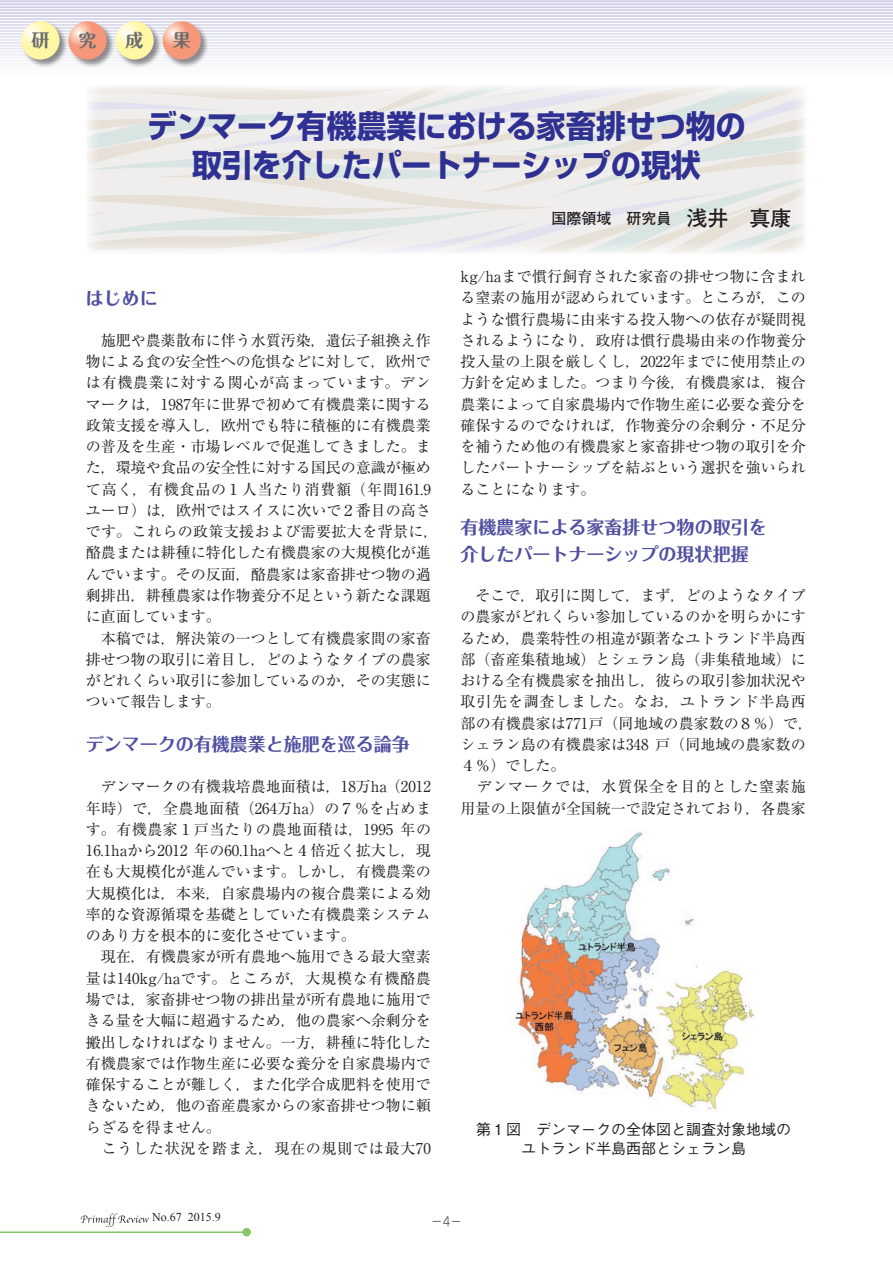
<style>
.page{position:relative;width:893px;height:1263px;background:#fff}
.page>*{position:absolute;margin:0;border:0;box-sizing:border-box;transform-origin:0 0}
.t1{font:700 31.5px/39px "Shin Go Pro";color:#2e3092;text-align:center;scale:.95 1}
.t2{font:700 18px/27px "Folk Pro";color:#504fa1}
.t3{font:700 18px "Maru Fo Pro";color:#6c6d70}
.t4{font:15px/21.3px "Ryumin Pro";color:#231f20}
.t5{font:500 15px/19.5px "Gothic BBB Pro";color:#231f20;text-align:center}
.t6{font:700 15px "Futo Go B101 Pro";color:#231f20}
.t7{font:12px "Times New Roman";color:#231f20}
.t8{font:300 12px "Jun 101 Pro";color:#231f20}
.s1{font-size:21px}
</style>
<div class="page">
<svg style="left:0;top:1px;width:892px;height:60px"></svg>
<hr style="left:0;top:6px;width:893px;height:1px;background:#fff">
<hr style="left:0;top:3px;width:893px;height:1px;background:#fff">
<hr style="left:0;top:8px;width:893px;height:1px;background:#fff">
<hr style="left:0;top:11px;width:893px;height:1px;background:#fff">
<hr style="left:0;top:14px;width:893px;height:1px;background:#fff">
<hr style="left:0;top:17px;width:893px;height:1px;background:#fff">
<hr style="left:0;top:23px;width:893px;height:1px;background:#fff">
<hr style="left:0;top:20px;width:893px;height:1px;background:#fff">
<hr style="left:0;top:26px;width:893px;height:1px;background:#fff">
<hr style="left:0;top:29px;width:893px;height:1px;background:#fff">
<hr style="left:0;top:32px;width:893px;height:1px;background:#fff">
<hr style="left:0;top:35px;width:893px;height:1px;background:#fff">
<hr style="left:0;top:38px;width:893px;height:1px;background:#fff">
<hr style="left:0;top:41px;width:893px;height:1px;background:#fff">
<hr style="left:0;top:44px;width:893px;height:1px;background:#fff">
<hr style="left:0;top:47px;width:893px;height:1px;background:#fff">
<hr style="left:0;top:50px;width:893px;height:1px;background:#fff">
<hr style="left:0;top:59px;width:893px;height:1px;background:#fff">
<hr style="left:0;top:53px;width:893px;height:1px;background:#fff">
<hr style="left:0;top:56px;width:893px;height:1px;background:#fff">
<svg style="left:892px;top:0;width:1px;height:61px"></svg>
<div style="left:21px;top:21px;width:47px;height:47px;background:#231f20;opacity:.5"></div>
<svg style="left:21px;top:21px;width:39px;height:39px"></svg>
<div style="left:68px;top:21px;width:47px;height:47px;background:#231f20;opacity:.5"></div>
<svg style="left:68px;top:21px;width:39px;height:39px"></svg>
<div style="left:115px;top:21px;width:48px;height:47px;background:#231f20;opacity:.5"></div>
<svg style="left:115px;top:21px;width:39px;height:39px"></svg>
<div style="left:162px;top:21px;width:48px;height:47px;background:#231f20;opacity:.5"></div>
<svg style="left:163px;top:21px;width:38px;height:39px"></svg>
<svg style="left:87px;top:86px;width:718px;height:167px;background:#eae9e7"></svg>
<img style="left:515px;top:829px;width:240px;height:282px">
<hr style="left:0;top:1231px;width:251px;height:2px;background:#87c765">
<div style="left:242px;top:1228px;width:9px;height:8px;background:#87c765;border-radius:50%"></div>
<svg style="left:81px;top:1213px;width:68px;height:14px"></svg>
<p class="t3" style="left:31px;top:26px;width:19px">研</p>
<p class="t3" style="left:78px;top:26px;width:19px">究</p>
<p class="t3" style="left:126px;top:26px;width:19px">成</p>
<p class="t3" style="left:173px;top:26px;width:19px">果</p>
<h1 class="t1" style="left:147px;top:103px;width:632px">デンマーク有機農業における家畜排せつ物の取引を介したパートナーシップの現状</h1>
<p class="t6" style="left:551px;top:206px;width:242px">国際領域　研究員　<span class="s1">浅井　真康</span></p>
<p class="t2" style="left:86px;top:282px;width:73px">はじめに</p>
<p class="t4" style="left:86px;top:329px;width:354px">　施肥や農薬散布に伴う水質汚染，遺伝子組換え作物による食の安全性への危惧などに対して，欧州では有機農業に対する関心が高まっています。デンマークは，1987年に世界で初めて有機農業に関する政策支援を導入し，欧州でも特に積極的に有機農業の普及を生産・市場レベルで促進してきました。また，環境や食品の安全性に対する国民の意識が極めて高く，有機食品の１人当たり消費額（年間161.9ユーロ）は，欧州ではスイスに次いで２番目の高さです。これらの政策支援および需要拡大を背景に，酪農または耕種に特化した有機農家の大規模化が進んでいます。その反面，酪農家は家畜排せつ物の過剰排出，耕種農家は作物養分不足という新たな課題に直面しています。<br>　本稿では，解決策の一つとして有機農家間の家畜排せつ物の取引に着目し，どのようなタイプの農家がどれくらい取引に参加しているのか，その実態について報告します。</p>
<p class="t2" style="left:86px;top:728px;width:326px">デンマークの有機農業と施肥を巡る論争</p>
<p class="t4" style="left:86px;top:775px;width:347px">　デンマークの有機栽培農地面積は，18万ha（2012年時）で，全農地面積（264万ha）の７％を占めます。有機農家１戸当たりの農地面積は，1995 年の<br>16.1haから2012 年の60.1haへと４倍近く拡大し，現在も大規模化が進んでいます。しかし，有機農業の大規模化は，本来，自家農場内の複合農業による効率的な資源循環を基礎としていた有機農業システムのあり方を根本的に変化させています。<br>　現在，有機農家が所有農地へ施用できる最大窒素量は140kg/haです。ところが，大規模な有機酪農場では，家畜排せつ物の排出量が所有農地に施用できる量を大幅に超過するため，他の農家へ余剰分を搬出しなければなりません。一方，耕種に特化した有機農家では作物生産に必要な養分を自家農場内で確保することが難しく，また化学合成肥料を使用できないため，他の畜産農家からの家畜排せつ物に頼らざるを得ません。<br>　こうした状況を踏まえ，現在の規則では最大70</p>
<p class="t4" style="left:461px;top:265px;width:346px;text-align:justify">kg/haまで慣行飼育された家畜の排せつ物に含まれる窒素の施用が認められています。ところが，このような慣行農場に由来する投入物への依存が疑問視されるようになり，政府は慣行農場由来の作物養分投入量の上限を厳しくし，2022年までに使用禁止の方針を定めました。つまり今後，有機農家は，複合農業によって自家農場内で作物生産に必要な養分を確保するのでなければ，作物養分の余剰分・不足分を補うため他の有機農家と家畜排せつ物の取引を介したパートナーシップを結ぶという選択を強いられることになります。</p>
<p class="t2" style="left:461px;top:511px;width:307px">有機農家による家畜排せつ物の取引を介したパートナーシップの現状把握</p>
<p class="t4" style="left:461px;top:584px;width:354px">　そこで，取引に関して，まず，どのようなタイプの農家がどれくらい参加しているのかを明らかにするため，農業特性の相違が顕著なユトランド半島西部（畜産集積地域）とシェラン島（非集積地域）における全有機農家を抽出し，彼らの取引参加状況や取引先を調査しました。なお，ユトランド半島西部の有機農家は771戸（同地域の農家数の８％）で，シェラン島の有機農家は348 戸（同地域の農家数の<br>４％）でした。<br>　デンマークでは，水質保全を目的とした窒素施用量の上限値が全国統一で設定されており，各農家</p>
<p class="t5" style="left:476px;top:1117px;width:316px">第１図　デンマークの全体図と調査対象地域のユトランド半島西部とシェラン島</p>
<p class="t7" style="left:152px;top:1209px;width:70px">No.67 2015.9</p>
<p class="t8" style="left:431px;top:1212px;width:33px">−4−</p>
</div>
